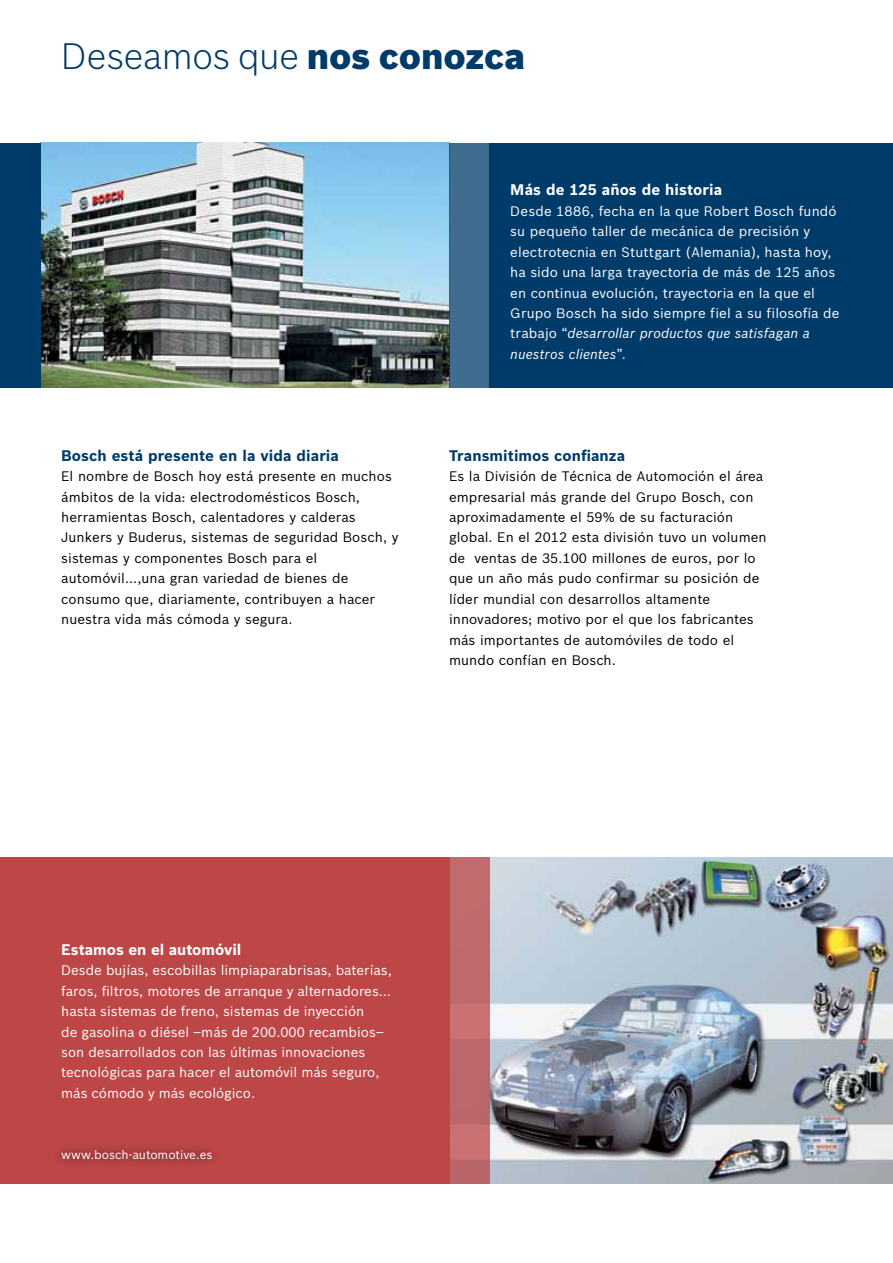
<style>
.page{position:relative;width:893px;height:1263px;background:#fff}
.page>*{position:absolute;margin:0;border:0;box-sizing:border-box;transform-origin:0 0}
.t1{font:300 36px "Bosch Sans";letter-spacing:-.01em;color:#003b6a}
.t2{font:700 15px "Bosch Sans";letter-spacing:.005em;color:#003b6a}
.t3{font:700 15px "Bosch Sans";color:#fff}
.t4{font:13.5px/20.4px "Bosch Sans";letter-spacing:.005em;color:#000}
.t5{font:13.5px/20.4px "Bosch Sans";color:#fff}
.t6{font:12px "Bosch Sans";color:#fff}
.s1{font-weight:900}
.s2{font-style:italic}
</style>
<div class="page">
<img style="left:490px;top:857px;width:403px;height:327px">
<img style="left:41px;top:143px;width:408px;height:245px">
<div style="left:449px;top:143px;width:41px;height:245px;background:#406c8f"></div>
<div style="left:490px;top:143px;width:403px;height:245px;background:#003b6a"></div>
<div style="left:0;top:143px;width:41px;height:245px;background:#003b6a"></div>
<div style="left:0;top:857px;width:449px;height:327px;background:#bd4647"></div>
<div style="left:449px;top:857px;width:41px;height:327px;background:#c0696d"></div>
<div style="left:53px;top:1141px;width:168px;height:26px;background:#000;opacity:.75"></div>
<h1 class="t1" style="left:61px;top:34px;width:466px">Deseamos que <span class="s1">nos conozca</span></h1>
<p class="t2" style="left:61px;top:446px;width:279px">Bosch está presente en la vida diaria</p>
<p class="t4" style="left:61px;top:466px;width:339px">El nombre de Bosch hoy está presente en muchos ámbitos de la vida: electrodomésticos Bosch, herramientas Bosch, calentadores y calderas Junkers y Buderus, sistemas de seguridad Bosch, y sistemas y componentes Bosch para el automóvil...,una gran variedad de bienes de consumo que, diariamente, contribuyen a hacer nuestra vida más cómoda y segura.</p>
<p class="t3" style="left:510px;top:181px;width:213px">Más de 125 años de historia</p>
<p class="t5" style="left:510px;top:201px;width:331px">Desde 1886, fecha en la que Robert Bosch fundó su pequeño taller de mecánica de precisión y electrotecnia en Stuttgart (Alemania), hasta hoy, ha sido una larga trayectoria de más de 125 años en continua evolución, trayectoria en la que el Grupo Bosch ha sido siempre fiel a su filosofía de trabajo “<span class="s2">desarrollar productos que satisfagan a nuestros clientes</span>”.</p>
<p class="t2" style="left:449px;top:446px;width:178px">Transmitimos confianza</p>
<p class="t4" style="left:449px;top:466px;width:319px">Es la División de Técnica de Automoción el área empresarial más grande del Grupo Bosch, con aproximadamente el 59% de su facturación global. En el 2012 esta división tuvo un volumen de ventas de 35.100 millones de euros, por lo que un año más pudo confirmar su posición de líder mundial con desarrollos altamente innovadores; motivo por el que los fabricantes más importantes de automóviles de todo el mundo confían en Bosch.</p>
<p class="t3" style="left:61px;top:940px;width:182px">Estamos en el automóvil</p>
<p class="t5" style="left:61px;top:960px;width:332px">Desde bujías, escobillas limpiaparabrisas, baterías, faros, filtros, motores de arranque y alternadores… hasta sistemas de freno, sistemas de inyección<br>de gasolina o diésel –más de 200.000 recambios– son desarrollados con las últimas innovaciones tecnológicas para hacer el automóvil más seguro, más cómodo y más ecológico.</p>
<p class="t6" style="left:61px;top:1147px;width:153px">www.bosch-automotive.es</p>
</div>
